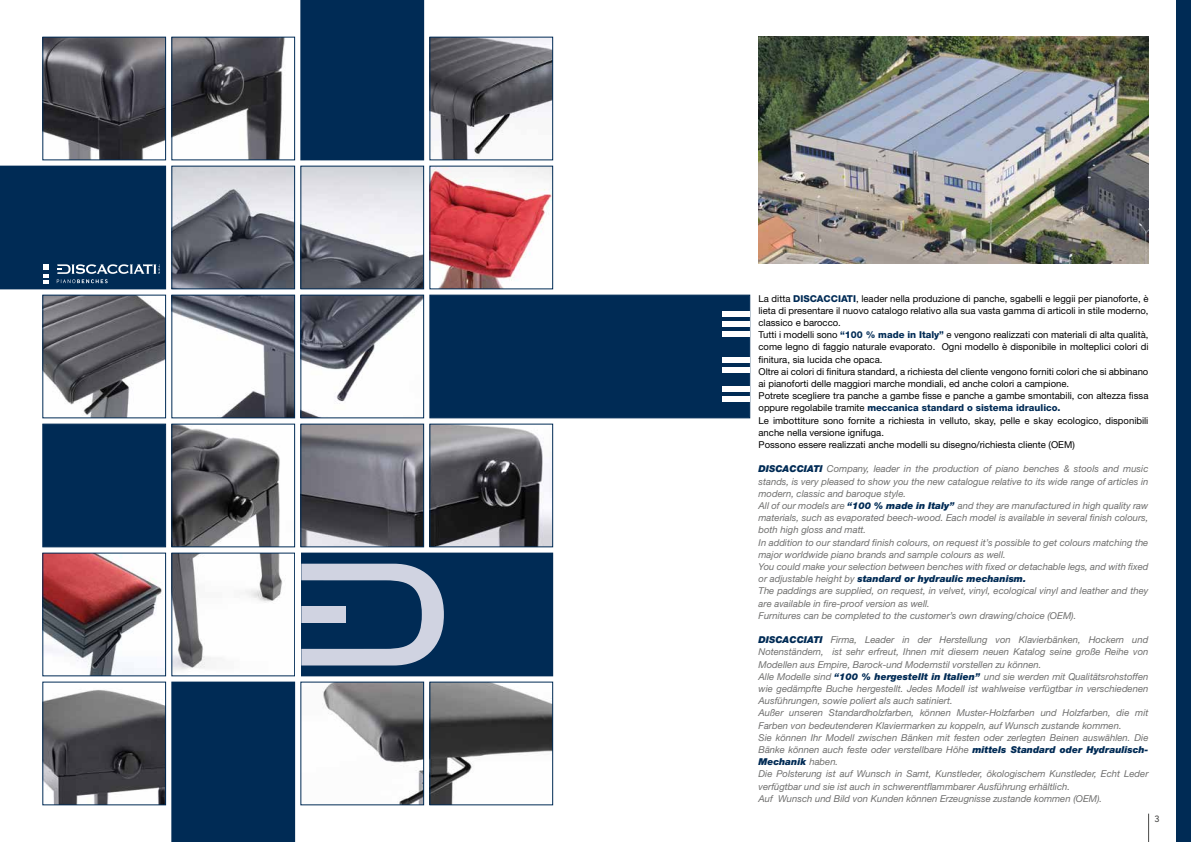
<style>
.page{position:relative;width:1191px;height:842px;background:#fff}
.page>*{position:absolute;margin:0;border:0;box-sizing:border-box;transform-origin:0 0}
.t1{font:italic 9.5px/12.2px "Helvetica Neue LT Std";color:#6f6f6e}
.t2{font:9.5px/12.2px "Helvetica Neue LT Std";color:#000}
.t3{font:500 9px "Avenir";color:#494948}
.s1{font-weight:800;color:#002b55}
.s2{font-weight:900;color:#002b55}
</style>
<div class="page">
<svg style="left:1148px;top:814px;width:1px;height:28px"></svg>
<div style="left:1176px;top:0;width:15px;height:842px;background:#002b55"></div>
<img style="left:758px;top:37px;width:390px;height:227px">
<img style="left:45px;top:39px;width:119px;height:119px">
<div style="left:43px;top:37px;width:123px;height:123px;border:1px solid #002b55"></div>
<img style="left:173px;top:39px;width:112px;height:119px">
<div style="left:171px;top:37px;width:124px;height:123px;border:1px solid #002b55"></div>
<div style="left:300px;top:0;width:124px;height:160px;background:#002b55"></div>
<img style="left:431px;top:39px;width:120px;height:119px">
<div style="left:429px;top:37px;width:124px;height:123px;border:1px solid #002b55"></div>
<div style="left:0;top:166px;width:166px;height:123px;background:#002b55"></div>
<img style="left:173px;top:168px;width:120px;height:119px">
<div style="left:171px;top:166px;width:124px;height:123px;border:1px solid #002b55"></div>
<img style="left:302px;top:168px;width:120px;height:119px">
<div style="left:300px;top:166px;width:124px;height:123px;border:1px solid #002b55"></div>
<img style="left:431px;top:168px;width:120px;height:119px">
<div style="left:429px;top:166px;width:124px;height:123px;border:1px solid #002b55"></div>
<img style="left:45px;top:297px;width:119px;height:119px">
<div style="left:43px;top:295px;width:123px;height:123px;border:1px solid #002b55"></div>
<img style="left:173px;top:297px;width:120px;height:119px">
<div style="left:171px;top:295px;width:124px;height:123px;border:1px solid #002b55"></div>
<img style="left:302px;top:297px;width:120px;height:119px">
<div style="left:300px;top:295px;width:124px;height:123px;border:1px solid #002b55"></div>
<div style="left:429px;top:295px;width:321px;height:123px;background:#002b55;border:1px solid #002b55"></div>
<div style="left:43px;top:424px;width:123px;height:123px;background:#002b55;border:1px solid #002b55"></div>
<img style="left:173px;top:426px;width:107px;height:119px">
<div style="left:171px;top:424px;width:124px;height:123px;border:1px solid #002b55"></div>
<img style="left:302px;top:426px;width:120px;height:119px">
<div style="left:300px;top:424px;width:124px;height:123px;border:1px solid #002b55"></div>
<img style="left:431px;top:426px;width:120px;height:119px">
<div style="left:429px;top:424px;width:124px;height:123px;border:1px solid #002b55"></div>
<img style="left:45px;top:555px;width:119px;height:119px">
<div style="left:43px;top:553px;width:123px;height:123px;border:1px solid #002b55"></div>
<img style="left:173px;top:555px;width:110px;height:116px">
<div style="left:171px;top:553px;width:124px;height:123px;border:1px solid #002b55"></div>
<div style="left:301px;top:553px;width:251px;height:123px;background:#002b55"></div>
<svg style="left:302px;top:564px;width:142px;height:101px"></svg>
<div style="left:300px;top:553px;width:253px;height:123px;border:1px solid #002b55"></div>
<img style="left:45px;top:690px;width:119px;height:113px">
<div style="left:43px;top:682px;width:123px;height:123px;border:1px solid #002b55"></div>
<div style="left:171px;top:682px;width:124px;height:160px;background:#002b55"></div>
<img style="left:322px;top:684px;width:100px;height:119px">
<div style="left:300px;top:682px;width:124px;height:123px;border:1px solid #002b55"></div>
<img style="left:431px;top:684px;width:120px;height:119px">
<div style="left:429px;top:682px;width:124px;height:123px;border:1px solid #002b55"></div>
<div style="left:722px;top:311px;width:28px;height:5px;background:#fff"></div>
<div style="left:722px;top:322px;width:28px;height:5px;background:#fff"></div>
<div style="left:722px;top:332px;width:28px;height:5px;background:#fff"></div>
<div style="left:722px;top:357px;width:28px;height:6px;background:#fff"></div>
<div style="left:722px;top:368px;width:28px;height:5px;background:#fff"></div>
<div style="left:722px;top:386px;width:28px;height:5px;background:#fff"></div>
<div style="left:722px;top:396px;width:28px;height:5px;background:#fff"></div>
<p class="t2" style="left:758px;top:292px;width:391px">La ditta <span class="s1">DISCACCIATI</span>, leader nella produzione di panche, sgabelli e leggii per pianoforte, è lieta di presentare il nuovo catalogo relativo alla sua vasta gamma di articoli in stile moderno, classico e barocco.<br>Tutti i modelli sono <span class="s1">“100 % made in Italy”</span> e vengono realizzati con materiali di alta qualità, come legno di faggio naturale evaporato. Ogni modello è disponibile in molteplici colori di finitura, sia lucida che opaca.<br>Oltre ai colori di finitura standard, a richiesta del cliente vengono forniti colori che si abbinano ai pianoforti delle maggiori marche mondiali, ed anche colori a campione.<br>Potrete scegliere tra panche a gambe fisse e panche a gambe smontabili, con altezza fissa oppure regolabile tramite <span class="s1">meccanica standard o sistema idraulico.<br></span>Le imbottiture sono fornite a richiesta in velluto, skay, pelle e skay ecologico, disponibili anche nella versione ignifuga.<br>Possono essere realizzati anche modelli su disegno/richiesta cliente (OEM)</p>
<p class="t1" style="left:758px;top:463px;width:391px"><span class="s2">DISCACCIATI</span> Company, leader in the production of piano benches &amp; stools and music stands, is very pleased to show you the new catalogue relative to its wide range of articles in modern, classic and baroque style.<br>All of our models are <span class="s2">“100 % made in Italy”</span> and they are manufactured in high quality raw materials, such as evaporated beech-wood. Each model is available in several finish colours, both high gloss and matt.<br>In addition to our standard finish colours, on request it’s possible to get colours matching the major worldwide piano brands and sample colours as well.<br>You could make your selection between benches with fixed or detachable legs, and with fixed or adjustable height by <span class="s2">standard or hydraulic mechanism.<br></span>The paddings are supplied, on request, in velvet, vinyl, ecological vinyl and leather and they are available in fire-proof version as well.<br>Furnitures can be completed to the customer’s own drawing/choice (OEM).</p>
<p class="t1" style="left:758px;top:634px;width:391px"><span class="s2">DISCACCIATI</span> Firma, Leader in der Herstellung von Klavierbänken, Hockern und Notenständern, ist sehr erfreut, Ihnen mit diesem neuen Katalog seine große Reihe von Modellen aus Empire, Barock-und Modernstil vorstellen zu können.<br>Alle Modelle sind <span class="s2">“100 % hergestellt in Italien”</span> und sie werden mit Qualitätsrohstoffen wie gedämpfte Buche hergestellt. Jedes Modell ist wahlweise verfügtbar in verschiedenen Ausführungen, sowie poliert als auch satiniert.<br>Außer unseren Standardholzfarben, können Muster-Holzfarben und Holzfarben, die mit Farben von bedeutenderen Klaviermarken zu koppeln, auf Wunsch zustande kommen.<br>Sie können Ihr Modell zwischen Bänken mit festen oder zerlegten Beinen auswählen. Die Bänke können auch feste oder verstellbare Höhe <span class="s2">mittels Standard oder Hydraulisch-Mechanik</span> haben.<br>Die Polsterung ist auf Wunsch in Samt, Kunstleder, ökologischem Kunstleder, Echt Leder verfügtbar und sie ist auch in schwerentflammbarer Ausführung erhältlich.<br>Auf Wunsch und Bild von Kunden können Erzeugnisse zustande kommen (OEM).</p>
<p class="t3" style="left:1154px;top:814px;width:7px">3</p>
</div>
